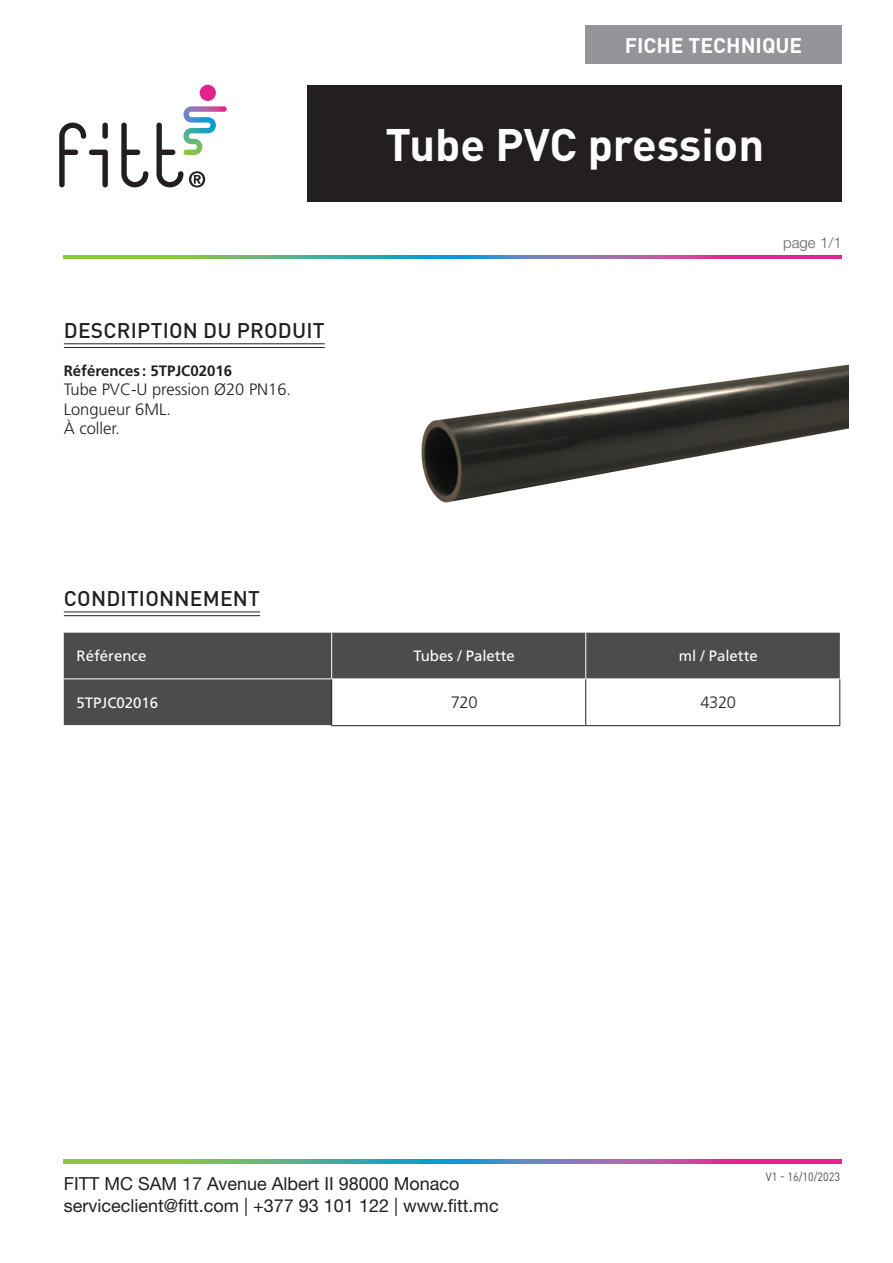
<style>
.page{position:relative;width:893px;height:1263px;background:#fff}
.page>*{position:absolute;margin:0;border:0;box-sizing:border-box;transform-origin:0 0}
.t1{font:700 45px "DIN Pro";color:#fff}
.t2{font:500 21px "DIN Pro";letter-spacing:.01em;color:#231f20}
.t3{font:700 21px "DIN Pro";color:#fff}
.t4{font:18px "Helvetica Neue LT Std";color:#231f20}
.t5{font:300 16.5px "Frutiger LT Std";color:#231f20}
.t6{font:15px "Frutiger LT Std";color:#fff}
.t7{font:700 15px "Frutiger LT Std";color:#231f20}
.t8{font:300 15px "Helvetica Neue LT Std";color:#636366}
.t9{font:11.85px "DIN Pro";color:#4b4c4d;scale:.91 1}
</style>
<div class="page">
<svg style="left:64px;top:255px;width:778px;height:4px;background:#7f8792"></svg>
<div style="left:585px;top:26px;width:257px;height:38px;background:#939598"></div>
<hr style="left:64px;top:343px;width:261px;height:1px;background:#231f20">
<hr style="left:64px;top:347px;width:261px;height:1px;background:#231f20">
<div style="left:308px;top:85px;width:534px;height:117px;background:#231f20"></div>
<svg style="left:121px;top:123px;width:27px;height:64px"></svg>
<div style="left:200px;top:85px;width:16px;height:16px;background:#e22391;border-radius:50%"></div>
<svg style="left:59px;top:123px;width:49px;height:64px"></svg>
<svg style="left:156px;top:106px;width:71px;height:81px"></svg>
<img style="left:421px;top:364px;width:427px;height:139px">
<hr style="left:64px;top:611px;width:196px;height:1px;background:#231f20">
<hr style="left:64px;top:615px;width:196px;height:1px;background:#231f20">
<svg style="left:64px;top:633px;width:776px;height:92px;fill:#4b4c4d"></svg>
<hr style="left:64px;top:678px;width:268px;height:1px;background:#fff">
<hr style="left:331px;top:632px;width:1px;height:46px;background:#fff">
<hr style="left:332px;top:678px;width:254px;height:1px;background:#fff">
<hr style="left:586px;top:678px;width:254px;height:1px;background:#fff">
<hr style="left:331px;top:679px;width:1px;height:46px;background:#231f20">
<hr style="left:585px;top:679px;width:1px;height:46px;background:#231f20">
<hr style="left:839px;top:679px;width:1px;height:46px;background:#231f20">
<hr style="left:331px;top:725px;width:255px;height:1px;background:#231f20">
<hr style="left:586px;top:725px;width:254px;height:1px;background:#231f20">
<hr style="left:585px;top:632px;width:1px;height:46px;background:#fff">
<svg style="left:64px;top:1159px;width:778px;height:4px;background:#7f8792"></svg>
<p class="t3" style="left:625px;top:31px;width:179px">FICHE TECHNIQUE</p>
<p class="t2" style="left:64px;top:316px;width:262px">DESCRIPTION DU PRODUIT</p>
<p class="t7" style="left:64px;top:361px;width:170px">Références : 5TPJC02016</p>
<p class="t5" style="left:64px;top:380px;width:229px">Tube PVC-U pression Ø20 PN16.</p>
<p class="t5" style="left:64px;top:399px;width:109px">Longueur 6ML.</p>
<p class="t5" style="left:64px;top:419px;width:58px">À coller.</p>
<p class="t1" style="left:385px;top:114px;width:380px">Tube PVC pression</p>
<p class="t8" style="left:783px;top:233px;width:60px">page 1/1</p>
<p class="t2" style="left:64px;top:584px;width:198px">CONDITIONNEMENT</p>
<p class="t6" style="left:77px;top:647px;width:72px">Référence</p>
<p class="t6" style="left:413px;top:647px;width:103px">Tubes / Palette</p>
<p class="t6" style="left:679px;top:647px;width:81px">ml / Palette</p>
<p class="t6" style="left:77px;top:694px;width:83px">5TPJC02016</p>
<p class="t5" style="left:451px;top:693px;width:28px">720</p>
<p class="t5" style="left:700px;top:693px;width:37px">4320</p>
<p class="t4" style="left:64px;top:1173px;width:397px">FITT MC SAM 17 Avenue Albert II 98000 Monaco</p>
<p class="t4" style="left:64px;top:1194px;width:436px">serviceclient@fitt.com | +377 93 101 122 | www.fitt.mc</p>
<p class="t9" style="left:766px;top:1169px;width:83px">V1 - 16/10/2023</p>
</div>
